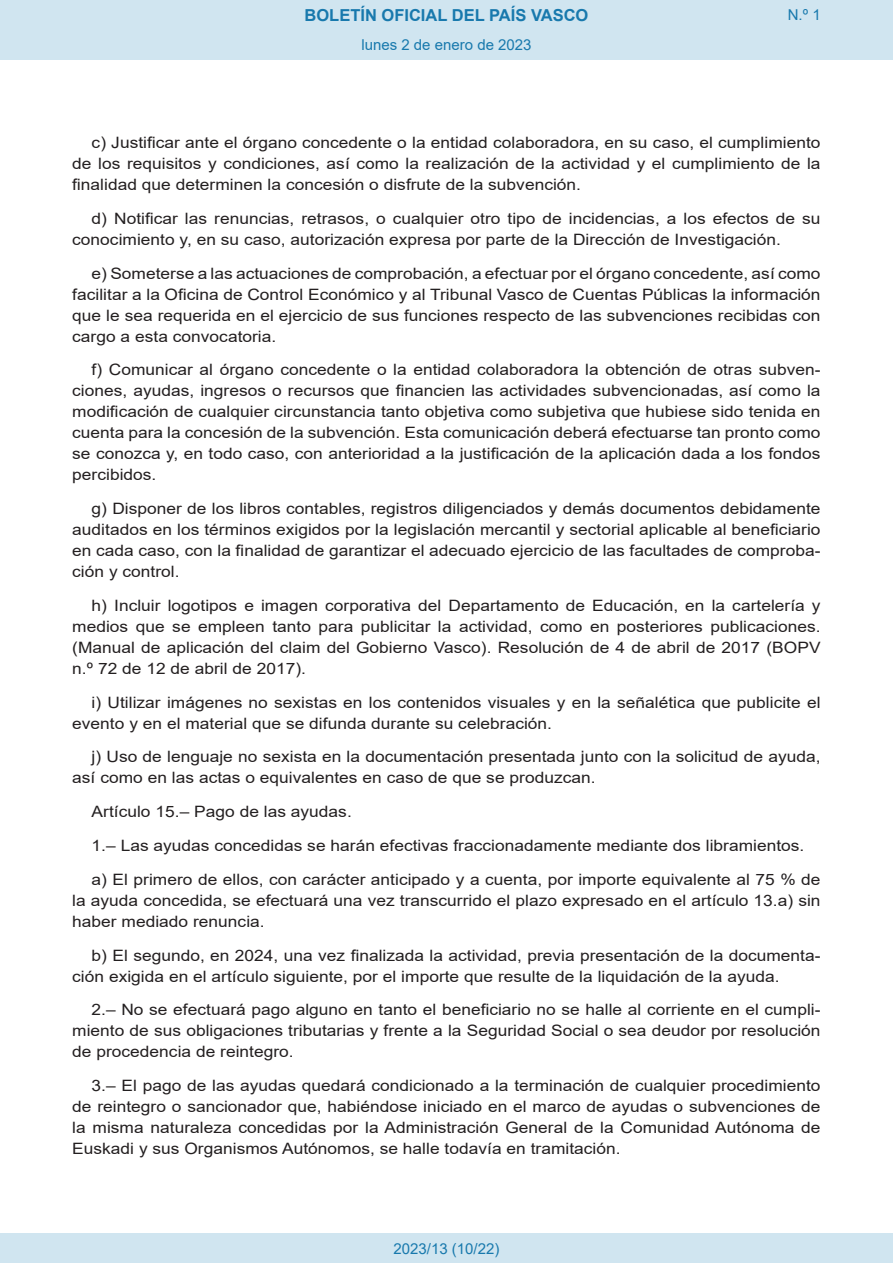
<style>
.page{position:relative;width:893px;height:1263px;background:#fff}
.page>*{position:absolute;margin:0;border:0;box-sizing:border-box;transform-origin:0 0}
.t1{font:700 16.5px "Arial";color:#1879ad}
.BOPVDetalle{font:15.6px/21px "Arial";color:#231f20;text-align:justify;scale:1.11 1}
.Paginacion_Centro{font:15px "Arial";color:#1879ad}
</style>
<div class="page">
<div style="left:0;top:0;width:893px;height:60px;background:#d0e5f0"></div>
<div style="left:0;top:1233px;width:893px;height:30px;background:#d0e5f0"></div>
<p class="t1" style="left:305px;top:3px;width:285px">BOLETÍN OFICIAL DEL PAÍS VASCO</p>
<p class="Paginacion_Centro" style="left:361px;top:35px;width:172px">lunes 2 de enero de 2023</p>
<p class="Paginacion_Centro" style="left:788px;top:5px;width:34px">N.º 1</p>
<p class="BOPVDetalle" style="left:72px;top:132px;width:676px;text-indent:19px">c) Justificar ante el órgano concedente o la entidad colaboradora, en su caso, el cumplimiento de los requisitos y condiciones, así como la realización de la actividad y el cumplimiento de la finalidad que determinen la concesión o disfrute de la subvención.</p>
<p class="BOPVDetalle" style="left:72px;top:208px;width:676px;text-indent:19px">d) Notificar las renuncias, retrasos, o cualquier otro tipo de incidencias, a los efectos de su conocimiento y, en su caso, autorización expresa por parte de la Dirección de Investigación.</p>
<p class="BOPVDetalle" style="left:72px;top:263px;width:676px;text-indent:19px">e) Someterse a las actuaciones de comprobación, a efectuar por el órgano concedente, así como facilitar a la Oficina de Control Económico y al Tribunal Vasco de Cuentas Públicas la información que le sea requerida en el ejercicio de sus funciones respecto de las subvenciones recibidas con cargo a esta convocatoria.</p>
<p class="BOPVDetalle" style="left:72px;top:359px;width:676px;text-indent:19px">f) Comunicar al órgano concedente o la entidad colaboradora la obtención de otras subven&shy;ciones, ayudas, ingresos o recursos que financien las actividades subvencionadas, así como la modificación de cualquier circunstancia tanto objetiva como subjetiva que hubiese sido tenida en cuenta para la concesión de la subvención. Esta comunicación deberá efectuarse tan pronto como se conozca y, en todo caso, con anterioridad a la justificación de la aplicación dada a los fondos percibidos.</p>
<p class="BOPVDetalle" style="left:72px;top:498px;width:676px;text-indent:19px">g) Disponer de los libros contables, registros diligenciados y demás documentos debidamente auditados en los términos exigidos por la legislación mercantil y sectorial aplicable al beneficiario en cada caso, con la finalidad de garantizar el adecuado ejercicio de las facultades de comproba&shy;ción y control.</p>
<p class="BOPVDetalle" style="left:72px;top:595px;width:676px;text-indent:19px">h) Incluir logotipos e imagen corporativa del Departamento de Educación, en la cartelería y medios que se empleen tanto para publicitar la actividad, como en posteriores publicaciones. (Manual de aplicación del claim del Gobierno Vasco). Resolución de 4 de abril de 2017 (BOPV n.º 72 de 12 de abril de 2017).</p>
<p class="BOPVDetalle" style="left:72px;top:692px;width:676px;text-indent:19px">i) Utilizar imágenes no sexistas en los contenidos visuales y en la señalética que publicite el evento y en el material que se difunda durante su celebración.</p>
<p class="BOPVDetalle" style="left:72px;top:746px;width:676px;text-indent:19px">j) Uso de lenguaje no sexista en la documentación presentada junto con la solicitud de ayuda, así como en las actas o equivalentes en caso de que se produzcan.</p>
<p class="BOPVDetalle" style="left:92px;top:801px;width:236px">Artículo 15.– Pago de las ayudas.</p>
<p class="BOPVDetalle" style="left:92px;top:835px;width:644px">1.– Las ayudas concedidas se harán efectivas fraccionadamente mediante dos libramientos.</p>
<p class="BOPVDetalle" style="left:72px;top:869px;width:676px;text-indent:19px">a) El primero de ellos, con carácter anticipado y a cuenta, por importe equivalente al 75 % de la ayuda concedida, se efectuará una vez transcurrido el plazo expresado en el artículo 13.a) sin haber mediado renuncia.</p>
<p class="BOPVDetalle" style="left:72px;top:944px;width:676px;text-indent:19px">b) El segundo, en 2024, una vez finalizada la actividad, previa presentación de la documenta&shy;ción exigida en el artículo siguiente, por el importe que resulte de la liquidación de la ayuda.</p>
<p class="BOPVDetalle" style="left:72px;top:999px;width:676px;text-indent:19px">2.– No se efectuará pago alguno en tanto el beneficiario no se halle al corriente en el cumpli&shy;miento de sus obligaciones tributarias y frente a la Seguridad Social o sea deudor por resolución de procedencia de reintegro.</p>
<p class="BOPVDetalle" style="left:72px;top:1075px;width:676px;text-indent:19px">3.– El pago de las ayudas quedará condicionado a la terminación de cualquier procedimiento de reintegro o sancionador que, habiéndose iniciado en el marco de ayudas o subvenciones de la misma naturaleza concedidas por la Administración General de la Comunidad Autónoma de Euskadi y sus Organismos Autónomos, se halle todavía en tramitación.</p>
<p class="Paginacion_Centro" style="left:393px;top:1238px;width:107px">2023/13 (10/22)</p>
</div>
